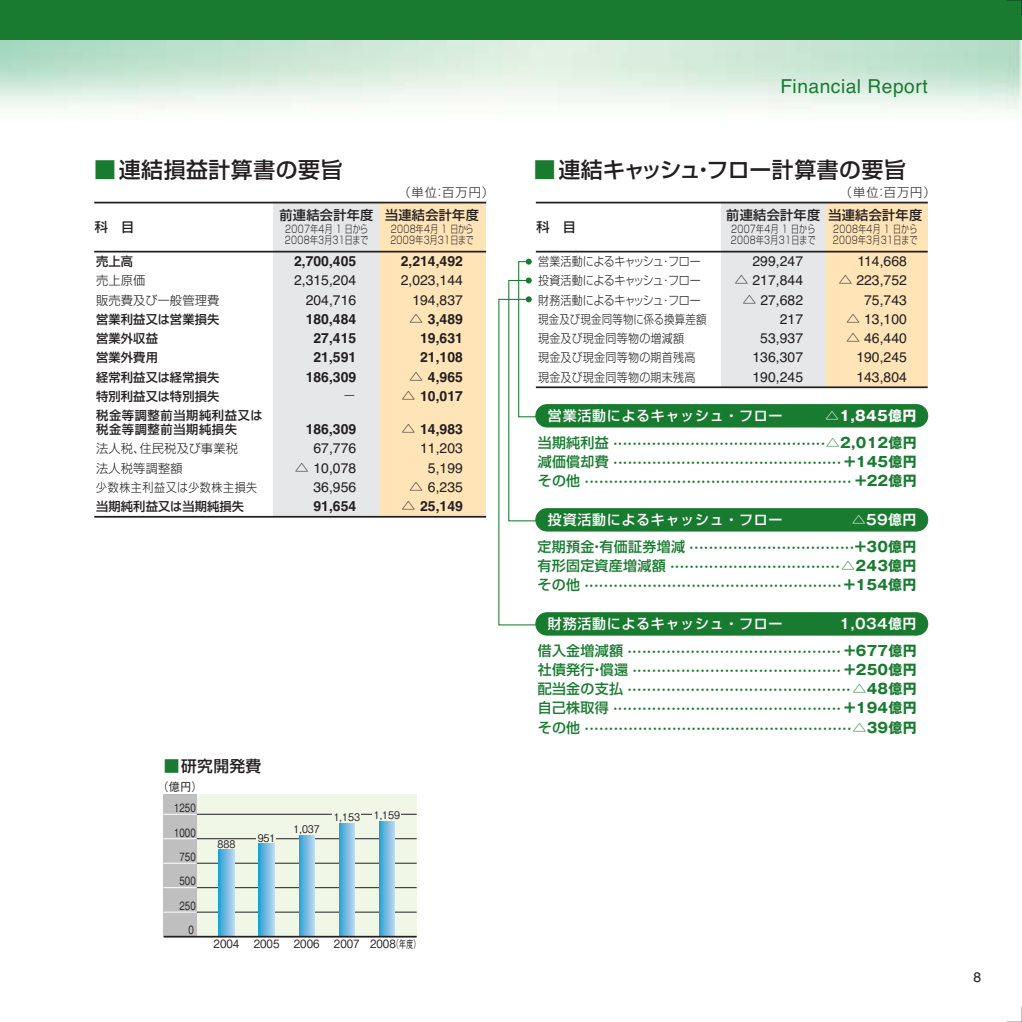
<style>
.page{position:relative;width:1022px;height:1022px;background:#fff}
.page>*{position:absolute;margin:0;border:0;box-sizing:border-box;transform-origin:0 0}
.t1{font:21.88px "Shin Go Pro Medium 90 pv RKSJ H";letter-spacing:.025em;color:#231f20}
.t2{font:19.25px "Helvetica";letter-spacing:.025em;color:#197b30}
.t3{font:15.75px "Shin Go Pro Medium 90 pv RKSJ H";letter-spacing:.025em;color:#231f20}
.t4{font:14px/19.2px "Helvetica";color:#231f20;text-align:right}
.t5{font:700 14px/19.2px "Helvetica";color:#231f20;text-align:right}
.t6{font:14px/19.2px "Gothic MB101 Pro Bold 90 pv RKSJ H";letter-spacing:.02em;color:#197b30;text-align:right}
.t7{font:14px "Shin Go Pro Medium 90 pv RKSJ H";letter-spacing:.05em;color:#fff}
.t8{font:14px "Gothic MB101 Pro De Bold 90 pv RKSJ H";letter-spacing:.025em;color:#fff}
.t9{font:14px "Gothic MB101 Pro Bold 90 pv RKSJ H";letter-spacing:.025em;color:#fff}
.t10{font:13.12px "Shin Go Pro Medium 90 pv RKSJ H";letter-spacing:.025em;color:#231f20}
.t11{font:12.25px/19.2px "Shin Go Pro Light 90 pv RKSJ H";letter-spacing:.025em;color:#231f20;scale:.9 1}
.t12{font:12.25px/19.2px "Shin Go Pro Light 90 pv RKSJ H";letter-spacing:.025em;color:#231f20}
.t13{font:12.25px/19.2px "Shin Go Pro Medium 90 pv RKSJ H";letter-spacing:.01em;color:#231f20}
.t14{font:11.38px "Gothic BBB Pro Medium 90 pv RKSJ H";color:#231f20;scale:.9 1}
.t15{font:11.38px/24.5px "Gothic BBB Pro Medium 90 pv RKSJ H";color:#231f20;text-align:center;scale:.75 1}
.t16{font:11.38px "Gothic BBB Pro Medium 90 pv RKSJ H";color:#231f20}
.t17{font:11.2px/19.2px "Shin Go Pro Medium 90 pv RKSJ H";color:#197b30}
.t18{font:10.5px/11.2px "Shin Go Pro Light 90 pv RKSJ H";letter-spacing:.04em;color:#231f20;scale:.75 1}
.t19{font:10.5px "Gothic BBB Pro Medium 90 pv RKSJ H";color:#231f20;scale:.9 1}
.t20{font:10.5px "Gothic BBB Pro Medium 90 pv RKSJ H";color:#231f20;scale:.7 1}
.s1{color:#197b30}
.s2{font-family:"Shin Go Pro Light 90 pv RKSJ H"}
.s3{font-family:"Shin Go Pro Medium 90 pv RKSJ H"}
.s4{font-weight:400}
.s5{font-family:"Shin Go Pro Light 90 pv RKSJ H";font-weight:400}
.s6{font-weight:700}
.s7{font-family:"Ryumin Pro Light 90 pv RKSJ H"}
.s8{font-family:"Ryumin Pro Light 90 pv RKSJ H";font-weight:400}
.s9{font-size:14px}
</style>
<div class="page">
<div style="left:379px;top:202px;width:107px;height:315px;background:#ffe4b8"></div>
<div style="left:273px;top:202px;width:106px;height:315px;background:#e6e7e8"></div>
<div style="left:824px;top:202px;width:104px;height:185px;background:#ffe4b8"></div>
<div style="left:721px;top:202px;width:103px;height:185px;background:#e6e7e8"></div>
<div style="left:197px;top:794px;width:220px;height:142px;background:#f0f7e7"></div>
<div style="left:164px;top:794px;width:33px;height:142px;background:#c0bfbf"></div>
<hr style="left:197px;top:814px;width:220px;height:1px;background:#231f20">
<hr style="left:164px;top:814px;width:33px;height:1px;background:#fff">
<hr style="left:197px;top:838px;width:220px;height:1px;background:#231f20">
<hr style="left:164px;top:838px;width:33px;height:1px;background:#fff">
<hr style="left:197px;top:863px;width:220px;height:1px;background:#231f20">
<hr style="left:164px;top:863px;width:33px;height:1px;background:#fff">
<hr style="left:197px;top:887px;width:220px;height:1px;background:#231f20">
<hr style="left:164px;top:887px;width:33px;height:1px;background:#fff">
<hr style="left:197px;top:912px;width:220px;height:1px;background:#231f20">
<hr style="left:164px;top:912px;width:33px;height:1px;background:#fff">
<hr style="left:256px;top:837px;width:20px;height:4px;background:#f0f7e7">
<hr style="left:373px;top:812px;width:28px;height:4px;background:#f0f7e7">
<hr style="left:333px;top:812px;width:28px;height:4px;background:#f0f7e7">
<svg style="left:219px;top:850px;width:15px;height:86px"></svg>
<svg style="left:259px;top:844px;width:15px;height:92px"></svg>
<svg style="left:299px;top:835px;width:15px;height:101px;background:#72bbe1"></svg>
<svg style="left:339px;top:823px;width:15px;height:113px;background:#71bae0"></svg>
<svg style="left:379px;top:822px;width:16px;height:114px;background:#74bce1"></svg>
<hr style="left:164px;top:936px;width:253px;height:1px;background:#231f20">
<hr style="left:94px;top:202px;width:392px;height:1px;background:#231f20">
<hr style="left:94px;top:251px;width:392px;height:1px;background:#231f20">
<hr style="left:94px;top:516px;width:392px;height:2px;background:#231f20">
<hr style="left:536px;top:202px;width:392px;height:1px;background:#231f20">
<hr style="left:536px;top:251px;width:392px;height:1px;background:#231f20">
<hr style="left:536px;top:386px;width:392px;height:2px;background:#231f20">
<div style="left:536px;top:405px;width:392px;height:22px;background:#197b30;border-radius:11px"></div>
<div style="left:535px;top:404px;width:393px;height:23px;border:1px solid #197b30;border-radius:11px"></div>
<div style="left:536px;top:509px;width:392px;height:22px;background:#197b30;border-radius:11px"></div>
<div style="left:535px;top:508px;width:393px;height:24px;border:1px solid #197b30;border-radius:11px"></div>
<div style="left:536px;top:613px;width:392px;height:22px;background:#197b30;border-radius:11px"></div>
<div style="left:535px;top:612px;width:393px;height:24px;border:1px solid #197b30;border-radius:11px"></div>
<svg style="left:498px;top:259px;width:39px;height:367px"></svg>
<div style="left:0;top:0;width:1022px;height:40px;background:#197b30"></div>
<svg style="left:1007px;top:0;width:15px;height:15px"></svg>
<svg style="left:1007px;top:1007px;width:15px;height:15px"></svg>
<p class="t1" style="left:94px;top:161px;width:250px"><span class="s1">■</span>連結損益計算書の要旨</p>
<p class="t10" style="left:95px;top:222px;width:41px">科　目</p>
<p class="t13" style="left:96px;top:254px;width:168px">売上高<br><span class="s2">売上原価<br>販売費及び一般管理費<br></span>営業利益又は営業損失<br>営業外収益<br>営業外費用<br>経常利益又は経常損失<br>特別利益又は特別損失<br>税金等調整前当期純利益又は</p>
<p class="t12" style="left:96px;top:422px;width:163px"><span class="s3">税金等調整前当期純損失<br></span>法人税､住民税及び事業税<br>法人税等調整額<br>少数株主利益又は少数株主損失<span class="s3">当期純利益又は当期純損失</span></p>
<p class="t10" style="left:279px;top:211px;width:95px">前連結会計年度</p>
<p class="t18" style="left:285px;top:225px;width:113px">2007年4月 1 日から<br>2008年3月31日まで</p>
<p class="t5" style="left:294px;top:253px;width:64px">2,700,405<br><span class="s4">2,315,204<br>204,716<br></span>180,484<br>27,415<br>21,591<br>186,309<span class="s5">－</span></p>
<p class="t4" style="left:295px;top:421px;width:63px"><span class="s6">186,309<br></span>67,776<br><span class="s7">△</span> 10,078<br>36,956<br><span class="s6">91,654</span></p>
<p class="t12" style="left:398px;top:184px;width:97px">（単位：百万円）</p>
<p class="t10" style="left:385px;top:211px;width:95px">当連結会計年度</p>
<p class="t18" style="left:390px;top:225px;width:113px">2008年4月 1 日から<br>2009年3月31日まで</p>
<p class="t5" style="left:401px;top:253px;width:64px">2,214,492<br><span class="s4">2,023,144<br>194,837 </span><span class="s8">△</span> 3,489<br>19,631<br>21,108<br><span class="s8">△</span> 4,965 <span class="s8">△</span> 10,017</p>
<p class="t4" style="left:401px;top:421px;width:63px"><span class="s7">△</span> <span class="s6">14,983<br></span>11,203<br>5,199<br><span class="s7">△</span> 6,235 <span class="s7">△</span> <span class="s6">25,149</span></p>
<p class="t3" style="left:164px;top:760px;width:99px"><span class="s1">■</span>研究開発費</p>
<p class="t16" style="left:157px;top:782px;width:47px">（億円）</p>
<p class="t15" style="left:174px;top:797px;width:31px">1250<br>1000<br>750<br>500</p>
<p class="t15" style="left:180px;top:895px;width:23px">250</p>
<p class="t15" style="left:189px;top:919px;width:9px">0</p>
<p class="t19" style="left:218px;top:840px;width:21px">888</p>
<p class="t19" style="left:258px;top:834px;width:21px">951</p>
<p class="t19" style="left:294px;top:825px;width:31px">1,037</p>
<p class="t19" style="left:334px;top:813px;width:31px">1,153</p>
<p class="t19" style="left:374px;top:811px;width:31px">1,159</p>
<p class="t20" style="left:391px;top:940px;width:44px">（年度）</p>
<p class="t14" style="left:214px;top:940px;width:30px">2004</p>
<p class="t14" style="left:254px;top:940px;width:30px">2005</p>
<p class="t14" style="left:294px;top:940px;width:30px">2006</p>
<p class="t14" style="left:334px;top:940px;width:70px">2007 2008</p>
<p class="t2" style="left:780px;top:80px;width:149px">Financial Report</p>
<p class="t1" style="left:534px;top:161px;width:374px"><span class="s1">■</span>連結キャッシュ・フロー計算書の要旨</p>
<p class="t10" style="left:536px;top:222px;width:41px">科　目</p>
<p class="t11" style="left:538px;top:254px;width:189px">営業活動によるキャッシュ･フロー投資活動によるキャッシュ･フロー財務活動によるキャッシュ･フロー現金及び現金同等物に係る換算差額現金及び現金同等物の増減額<br>現金及び現金同等物の期首残高現金及び現金同等物の期末残高</p>
<p class="t10" style="left:726px;top:211px;width:95px">前連結会計年度</p>
<p class="t18" style="left:731px;top:225px;width:114px">2007年4月 1 日から<br>2008年3月31日まで</p>
<p class="t4" style="left:735px;top:253px;width:70px">299,247<br><span class="s7">△</span> 217,844 <span class="s7">△</span> 27,682<br>217<br>53,937<br>136,307<br>190,245</p>
<p class="t12" style="left:840px;top:184px;width:97px">（単位：百万円）</p>
<p class="t10" style="left:828px;top:211px;width:95px">当連結会計年度</p>
<p class="t18" style="left:833px;top:225px;width:114px">2008年4月 1 日から<br>2009年3月31日まで</p>
<p class="t4" style="left:838px;top:253px;width:70px">114,668<br><span class="s7">△</span> 223,752<br>75,743<br><span class="s7">△</span> 13,100 <span class="s7">△</span> 46,440<br>190,245<br>143,804</p>
<p class="t7" style="left:548px;top:411px;width:236px">営業活動によるキャッシュ・フロー</p>
<p class="t9" style="left:825px;top:411px;width:93px">△1,845億円</p>
<p class="t17" style="left:538px;top:435px;width:319px"><span class="s9">当期純利益</span>・・・・・・・・・・・・・・・・・・・・・・・・・・・・・・・・・・・・・・・・・・・・<br><span class="s9">減価償却費</span>・・・・・・・・・・・・・・・・・・・・・・・・・・・・・・・・・・・・・・・・・・・・・・・<span class="s9">その他</span>・・・・・・・・・・・・・・・・・・・・・・・・・・・・・・・・・・・・・・・・・・・・・・・・・・・・・・・</p>
<p class="t6" style="left:826px;top:434px;width:92px">△2,012億円+145億円+22億円</p>
<p class="t7" style="left:548px;top:515px;width:236px">投資活動によるキャッシュ・フロー</p>
<p class="t8" style="left:852px;top:515px;width:66px">△59億円</p>
<p class="t17" style="left:537px;top:539px;width:322px"><span class="s9">定期預金・有価証券増減</span>・・・・・・・・・・・・・・・・・・・・・・・・・・・・・・・・・・<span class="s9">有形固定資産増減額</span>・・・・・・・・・・・・・・・・・・・・・・・・・・・・・・・・・・・<span class="s9">その他</span>・・・・・・・・・・・・・・・・・・・・・・・・・・・・・・・・・・・・・・・・・・・・・・・・・・・・・</p>
<p class="t6" style="left:841px;top:539px;width:77px;text-align:justify;text-indent:13px">+30億円△243億円+154億円</p>
<p class="t7" style="left:548px;top:619px;width:236px">財務活動によるキャッシュ・フロー</p>
<p class="t8" style="left:839px;top:619px;width:79px">1,034億円</p>
<p class="t17" style="left:538px;top:643px;width:319px"><span class="s9">借入金増減額</span>・・・・・・・・・・・・・・・・・・・・・・・・・・・・・・・・・・・・・・・・・・・・<span class="s9">社債発行・償還</span>・・・・・・・・・・・・・・・・・・・・・・・・・・・・・・・・・・・・・・・・・・・<span class="s9">配当金の支払</span>・・・・・・・・・・・・・・・・・・・・・・・・・・・・・・・・・・・・・・・・・・・・・・<span class="s9">自己株取得</span>・・・・・・・・・・・・・・・・・・・・・・・・・・・・・・・・・・・・・・・・・・・・・・・<span class="s9">その他</span>・・・・・・・・・・・・・・・・・・・・・・・・・・・・・・・・・・・・・・・・・・・・・・・・・・・・・・・</p>
<p class="t6" style="left:844px;top:643px;width:74px;text-align:center">+677億円+250億円△48億円+194億円△39億円</p>
<p class="t4" style="left:973px;top:969px;width:9px">8</p>
</div>
